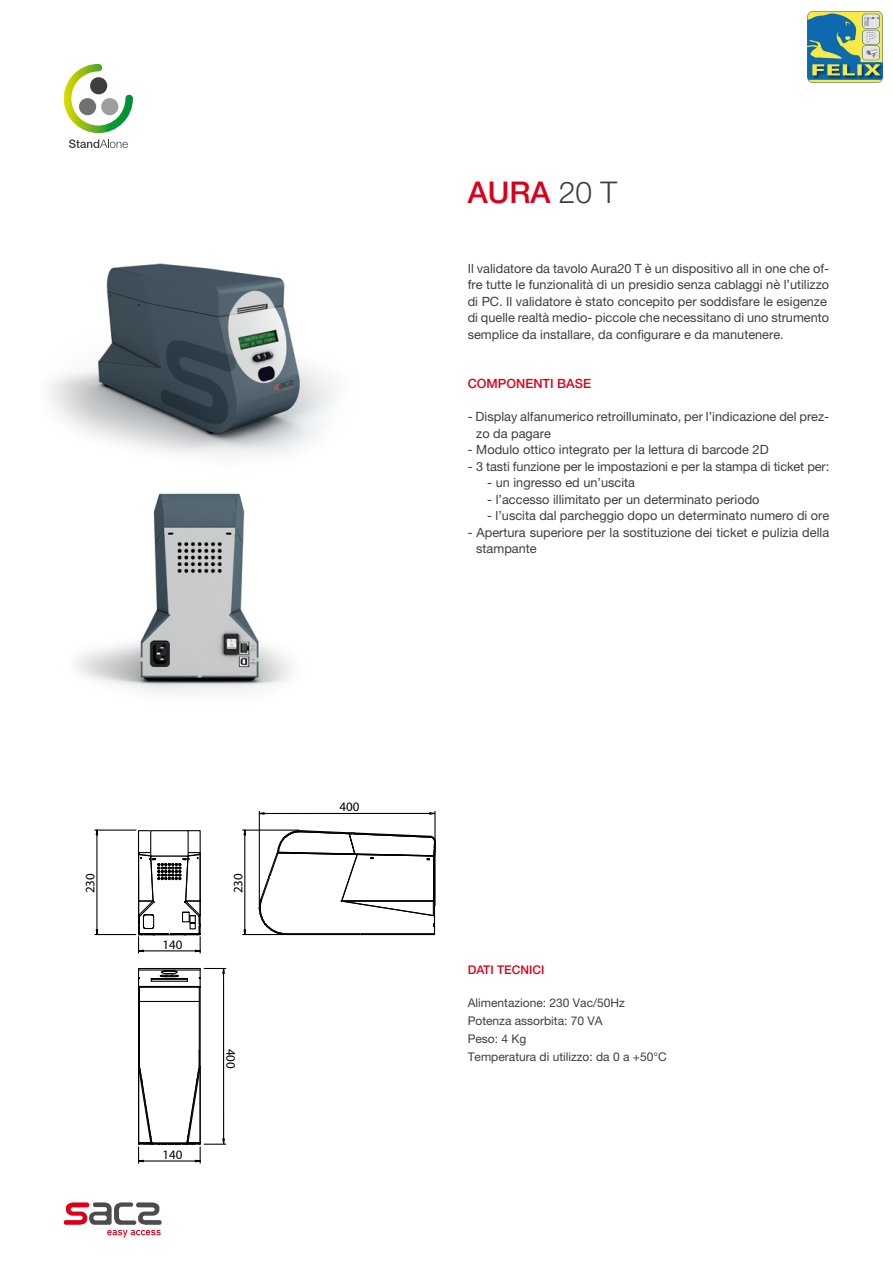
<style>
.page{position:relative;width:893px;height:1263px;background:#fff}
.page>*{position:absolute;margin:0;border:0;box-sizing:border-box;transform-origin:0 0}
.t1{font:500 30px "Helvetica Neue LT Pro";color:#da001a}
.t2{font:12.9px "Myriad Pro";color:#000}
.t3{font:12.75px/16.5px "Helvetica Neue LT Pro";color:#3e3d40}
.t4{font:500 12.75px "Helvetica Neue LT Pro";color:#da001a}
.t5{font:12px/18px "Helvetica Neue LT Pro";color:#3e3d40}
.t6{font:500 12px "Helvetica Neue LT Pro";color:#da001a}
.s1{font-weight:300;color:#3e3d40}
</style>
<div class="page">
<img style="left:49px;top:263px;width:289px;height:193px">
<img style="left:77px;top:493px;width:213px;height:200px">
<svg style="left:64px;top:64px;width:69px;height:69px"></svg>
<div style="left:79px;top:98px;width:17px;height:17px;background:#707172;border-radius:50%"></div>
<div style="left:101px;top:98px;width:17px;height:17px;background:#9c9e9f;border-radius:50%"></div>
<div style="left:90px;top:77px;width:17px;height:17px;background:#3e3d40;border-radius:50%"></div>
<svg style="left:69px;top:139px;width:59px;height:9px"></svg>
<hr style="left:139px;top:1001px;width:60px;height:1px;background:#000">
<hr style="left:200px;top:987px;width:1px;height:79px;background:#000">
<hr style="left:199px;top:987px;width:1px;height:79px;background:#000">
<hr style="left:139px;top:987px;width:1px;height:64px;background:#000">
<hr style="left:138px;top:987px;width:1px;height:79px;background:#000">
<hr style="left:259px;top:811px;width:1px;height:95px;background:#000">
<svg style="left:258px;top:825px;width:178px;height:111px"></svg>
<hr style="left:259px;top:813px;width:175px;height:1px;background:#000">
<svg style="left:258px;top:811px;width:7px;height:4px"></svg>
<svg style="left:138px;top:853px;width:63px;height:100px"></svg>
<hr style="left:243px;top:829px;width:56px;height:2px;background:#000">
<hr style="left:243px;top:934px;width:41px;height:1px;background:#000">
<hr style="left:244px;top:830px;width:1px;height:104px;background:#000">
<svg style="left:243px;top:829px;width:4px;height:7px"></svg>
<svg style="left:243px;top:928px;width:4px;height:8px"></svg>
<hr style="left:434px;top:811px;width:2px;height:95px;background:#000">
<div style="left:138px;top:830px;width:63px;height:23px;border:1px solid #000"></div>
<div style="left:151px;top:831px;width:37px;height:25px;background:#fff"></div>
<div style="left:150px;top:830px;width:39px;height:26px;border:1px solid #000"></div>
<hr style="left:95px;top:829px;width:41px;height:2px;background:#000">
<hr style="left:95px;top:934px;width:41px;height:1px;background:#000">
<hr style="left:96px;top:830px;width:1px;height:104px;background:#000">
<svg style="left:95px;top:829px;width:4px;height:7px"></svg>
<svg style="left:95px;top:928px;width:4px;height:8px"></svg>
<hr style="left:223px;top:968px;width:1px;height:176px;background:#000">
<svg style="left:138px;top:967px;width:88px;height:21px"></svg>
<svg style="left:138px;top:1050px;width:88px;height:113px"></svg>
<svg style="left:64px;top:1202px;width:98px;height:35px"></svg>
<img style="left:807px;top:12px;width:75px;height:70px">
<p class="t2" style="left:82px;top:893px;width:21px;rotate:-90deg">230</p>
<p class="t2" style="left:230px;top:893px;width:21px;rotate:-90deg">230</p>
<p class="t2" style="left:163px;top:936px;width:21px">140</p>
<p class="t2" style="left:163px;top:1146px;width:21px">140</p>
<p class="t2" style="left:239px;top:1048px;width:21px;rotate:90deg">400</p>
<p class="t2" style="left:339px;top:798px;width:21px">400</p>
<h1 class="t1" style="left:468px;top:175px;width:151px">AURA <span class="s1">20 T</span></h1>
<p class="t3" style="left:468px;top:260px;width:363px">Il validatore da tavolo Aura20 T è un dispositivo all in one che of&shy;fre tutte le funzionalità di un presidio senza cablaggi nè l’utilizzo di PC. Il validatore è stato concepito per soddisfare le esigenze di quelle realtà medio- piccole che necessitano di uno strumento semplice da installare, da configurare e da manutenere.</p>
<p class="t4" style="left:468px;top:376px;width:125px">COMPONENTI BASE</p>
<p class="t3" style="left:476px;top:408px;width:354px;text-indent:-9px">- Display alfanumerico retroilluminato, per l’indicazione del prez&shy;zo da pagare</p>
<p class="t3" style="left:468px;top:441px;width:302px">- Modulo ottico integrato per la lettura di barcode 2D</p>
<p class="t3" style="left:468px;top:458px;width:363px">- 3 tasti funzione per le impostazioni e per la stampa di ticket per:</p>
<p class="t3" style="left:487px;top:474px;width:149px">- un ingresso ed un’uscita</p>
<p class="t3" style="left:487px;top:491px;width:274px">- l’accesso illimitato per un determinato periodo</p>
<p class="t3" style="left:487px;top:507px;width:343px">- l’uscita dal parcheggio dopo un determinato numero di ore</p>
<p class="t3" style="left:476px;top:524px;width:354px;text-indent:-9px">- Apertura superiore per la sostituzione dei ticket e pulizia della stampante</p>
<p class="t6" style="left:468px;top:962px;width:78px">DATI TECNICI</p>
<p class="t5" style="left:468px;top:993px;width:201px">Alimentazione: 230 Vac/50Hz<br>Potenza assorbita: 70 VA<br>Peso: 4 Kg<br>Temperatura di utilizzo: da 0 a +50°C</p>
</div>
